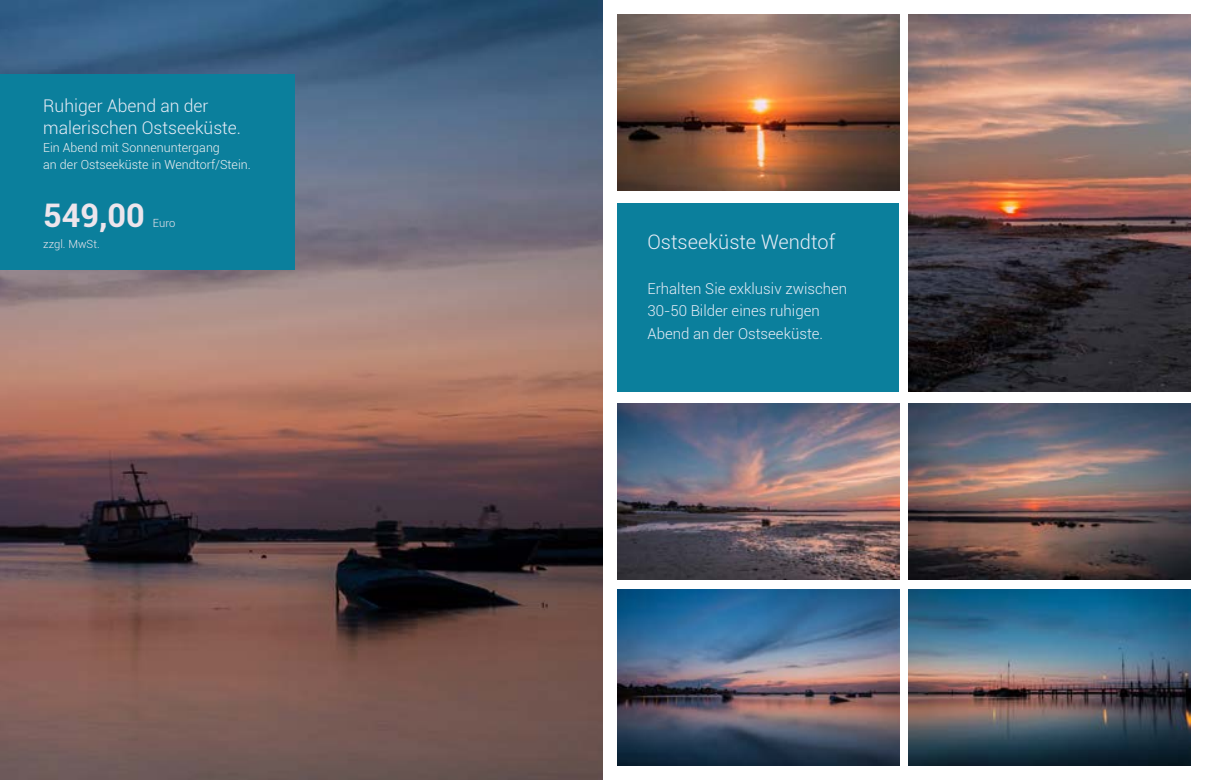
<style>
.page{position:relative;width:1205px;height:780px;background:#fff}
.page>*{position:absolute;margin:0;border:0;box-sizing:border-box;transform-origin:0 0}
.t1{font:700 32.5px "Roboto";color:#ede5ec}
.t2{font:300 20px "Roboto";color:#e7ecf6}
.t3{font:300 17.5px/22.5px "Roboto";color:#e7ecf6}
.t4{font:300 15px/22.5px "Roboto";color:#e7ecf6}
.t5{font:300 12.5px/17.5px "Roboto";color:#f0f0f2}
.t6{font:300 11.25px "Roboto";color:#ede5ec}
</style>
<div class="page">
<img style="left:0;top:0;width:602px;height:780px">
<div style="left:0;top:74px;width:294px;height:196px;background:#0b7f9c"></div>
<img style="left:617px;top:589px;width:282px;height:176px">
<img style="left:908px;top:589px;width:282px;height:176px">
<img style="left:617px;top:403px;width:282px;height:176px">
<img style="left:908px;top:403px;width:282px;height:176px">
<img style="left:908px;top:14px;width:282px;height:377px">
<img style="left:617px;top:14px;width:282px;height:176px">
<div style="left:617px;top:203px;width:282px;height:189px;background:#0b7f9c"></div>
<p class="t3" style="left:43px;top:94px;width:199px">Ruhiger Abend an der malerischen Ostseeküste.</p>
<p class="t5" style="left:43px;top:138px;width:209px">Ein Abend mit Sonnenuntergang<br>an der Ostseeküste in Wendtorf/Stein.</p>
<h1 class="t1" style="left:43px;top:192px;width:103px">549,00</h1>
<p class="t6" style="left:153px;top:215px;width:24px">Euro</p>
<p class="t6" style="left:43px;top:236px;width:58px">zzgl. MwSt.</p>
<h2 class="t2" style="left:647px;top:228px;width:189px">Ostseeküste Wendtof</h2>
<p class="t4" style="left:647px;top:277px;width:201px">Erhalten Sie exklusiv zwischen<br>30-50 Bilder eines ruhigen<br>Abend an der Ostseeküste.</p>
</div>
